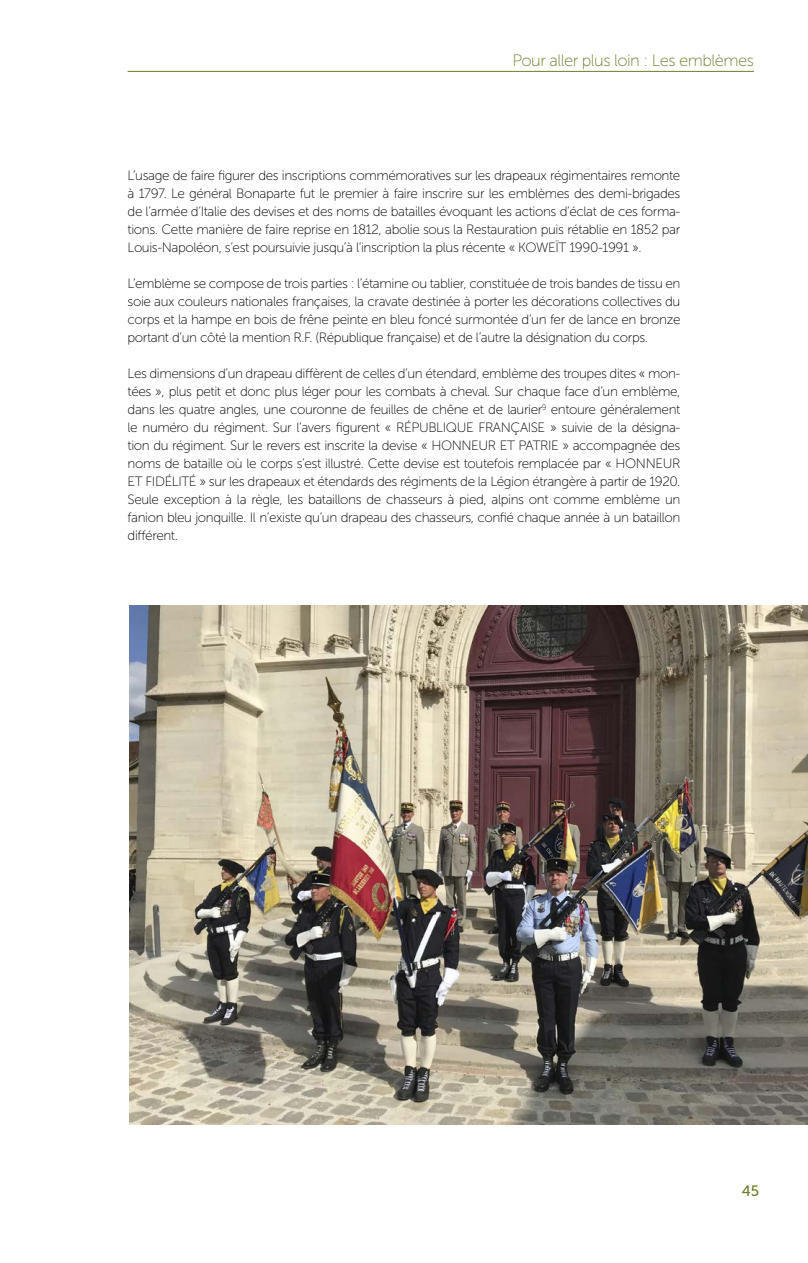
<style>
.page{position:relative;width:808px;height:1263px;background:#fff}
.page>*{position:absolute;margin:0;border:0;box-sizing:border-box;transform-origin:0 0}
.t1{font:16.5px "Museo Sans 100";letter-spacing:-.03em;color:#737b2c}
.t2{font:15px "Museo Sans 500";color:#737b2c}
.t3{font:13.5px/18px "Museo Sans 100";letter-spacing:-.03em;color:#000;text-align:justify}
</style>
<div class="page">
<hr style="left:128px;top:71px;width:626px;height:1px;background:#737b2c">
<img style="left:130px;top:605px;width:678px;height:520px">
<p class="t1" style="left:512px;top:52px;width:243px">Pour aller plus loin : Les emblèmes</p>
<p class="t3" style="left:128px;top:167px;width:554px">L’usage de faire figurer des inscriptions commémoratives sur les drapeaux régimentaires remonte à 1797. Le général Bonaparte fut le premier à faire inscrire sur les emblèmes des demi-brigades de l’armée d’Italie des devises et des noms de batailles évoquant les actions d’éclat de ces forma&shy;tions. Cette manière de faire reprise en 1812, abolie sous la Restauration puis rétablie en 1852 par Louis-Napoléon, s’est poursuivie jusqu’à l’inscription la plus récente « KOWEÏT 1990-1991 ».</p>
<p class="t3" style="left:128px;top:275px;width:554px">L’emblème se compose de trois parties : l’étamine ou tablier, constituée de trois bandes de tissu en soie aux couleurs nationales françaises, la cravate destinée à porter les décorations collectives du corps et la hampe en bois de frêne peinte en bleu foncé surmontée d’un fer de lance en bronze portant d’un côté la mention R.F. (République française) et de l’autre la désignation du corps.</p>
<p class="t3" style="left:128px;top:365px;width:554px">Les dimensions d’un drapeau diffèrent de celles d’un étendard, emblème des troupes dites « mon&shy;tées », plus petit et donc plus léger pour les combats à cheval. Sur chaque face d’un emblème, dans les quatre angles, une couronne de feuilles de chêne et de laurier<sup>9</sup> entoure généralement le numéro du régiment. Sur l’avers figurent « RÉPUBLIQUE FRANÇAISE » suivie de la désigna&shy;tion du régiment. Sur le revers est inscrite la devise « HONNEUR ET PATRIE » accompagnée des noms de bataille où le corps s’est illustré. Cette devise est toutefois remplacée par « HONNEUR ET FIDÉLITÉ » sur les drapeaux et étendards des régiments de la Légion étrangère à partir de 1920.<br>Seule exception à la règle, les bataillons de chasseurs à pied, alpins ont comme emblème un fanion bleu jonquille. Il n’existe qu’un drapeau des chasseurs, confié chaque année à un bataillon différent.</p>
<p class="t2" style="left:742px;top:1182px;width:19px">45</p>
</div>
